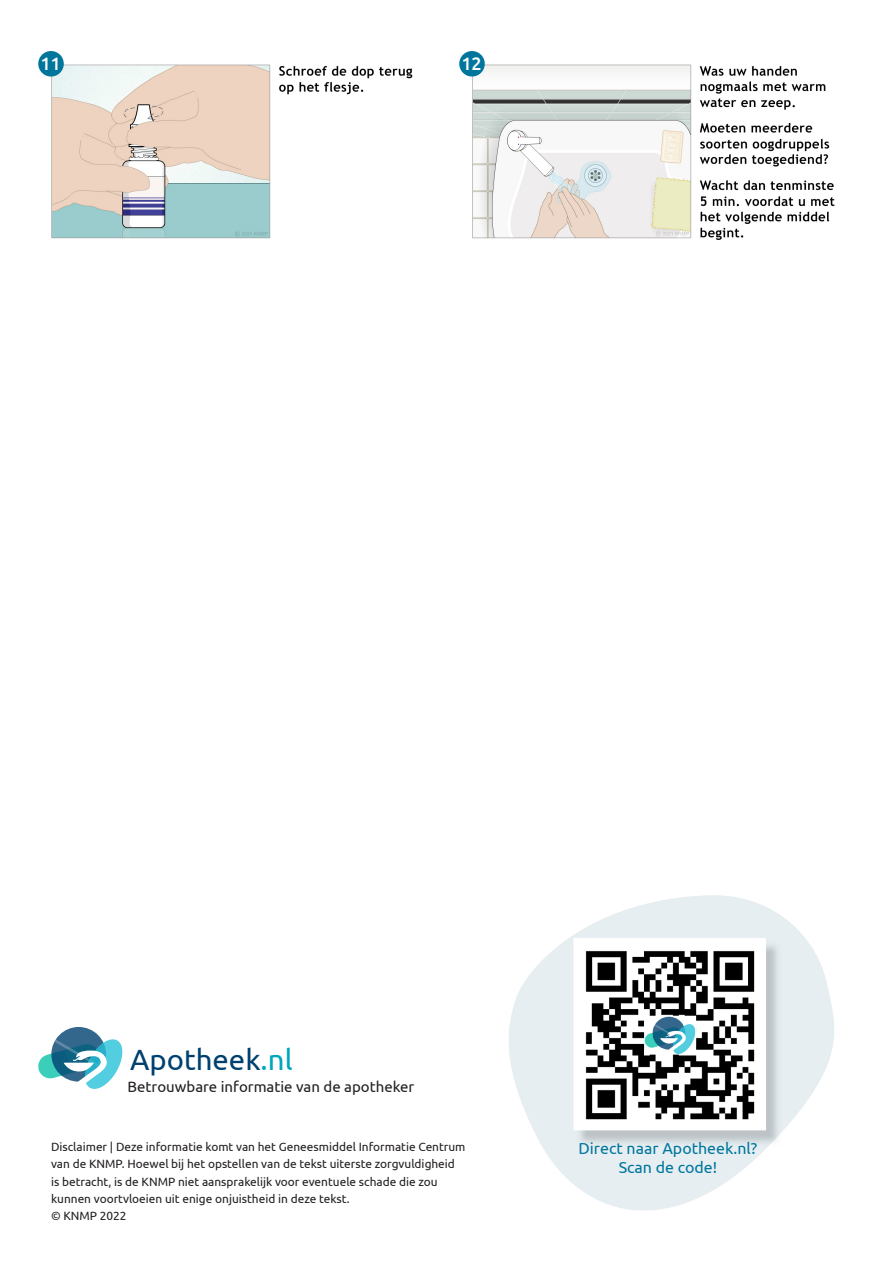
<style>
.page{position:relative;width:893px;height:1263px;background:#fff}
.page>*{position:absolute;margin:0;border:0;box-sizing:border-box;transform-origin:0 0}
.t1{font:29.25px "Ubuntu";color:#01416f}
.t2{font:500 18px "Ubuntu";color:#fff}
.t3{font:15.9px "Ubuntu";color:#00769d}
.t4{font:15px "Ubuntu";color:#231f20}
.t5{font:12px/17.2px "Ubuntu";color:#231f20}
.s1{color:#00a6b9}
</style>
<div class="page">
<div style="left:51px;top:1027px;width:55px;height:55px;background:#33678b;border-radius:50%"></div>
<svg style="left:38px;top:1039px;width:84px;height:50px"></svg>
<img style="left:509px;top:895px;width:325px;height:316px">
<img style="left:51px;top:64px;width:362px;height:175px">
<div style="left:38px;top:51px;width:26px;height:26px;background:#00769d;border-radius:50%"></div>
<img style="left:472px;top:64px;width:363px;height:176px">
<div style="left:459px;top:51px;width:26px;height:26px;background:#00769d;border-radius:50%"></div>
<p class="t2" style="left:40px;top:53px;width:22px">11</p>
<p class="t2" style="left:461px;top:53px;width:22px">12</p>
<h1 class="t1" style="left:130px;top:1042px;width:164px">Apotheek<span class="s1">.nl</span></h1>
<p class="t4" style="left:128px;top:1077px;width:288px">Betrouwbare informatie van de apotheker</p>
<p class="t5" style="left:51px;top:1138px;width:416px">Disclaimer | Deze informatie komt van het Geneesmiddel Informatie Centrum van de KNMP. Hoewel bij het opstellen van de tekst uiterste zorgvuldigheid is betracht, is de KNMP niet aansprakelijk voor eventuele schade die zou kunnen voortvloeien uit enige onjuistheid in deze tekst.</p>
<p class="t5" style="left:51px;top:1207px;width:77px">© KNMP 2022</p>
<p class="t3" style="left:579px;top:1138px;width:180px">Direct naar Apotheek.nl?</p>
<p class="t3" style="left:619px;top:1158px;width:100px">Scan de code!</p>
</div>
